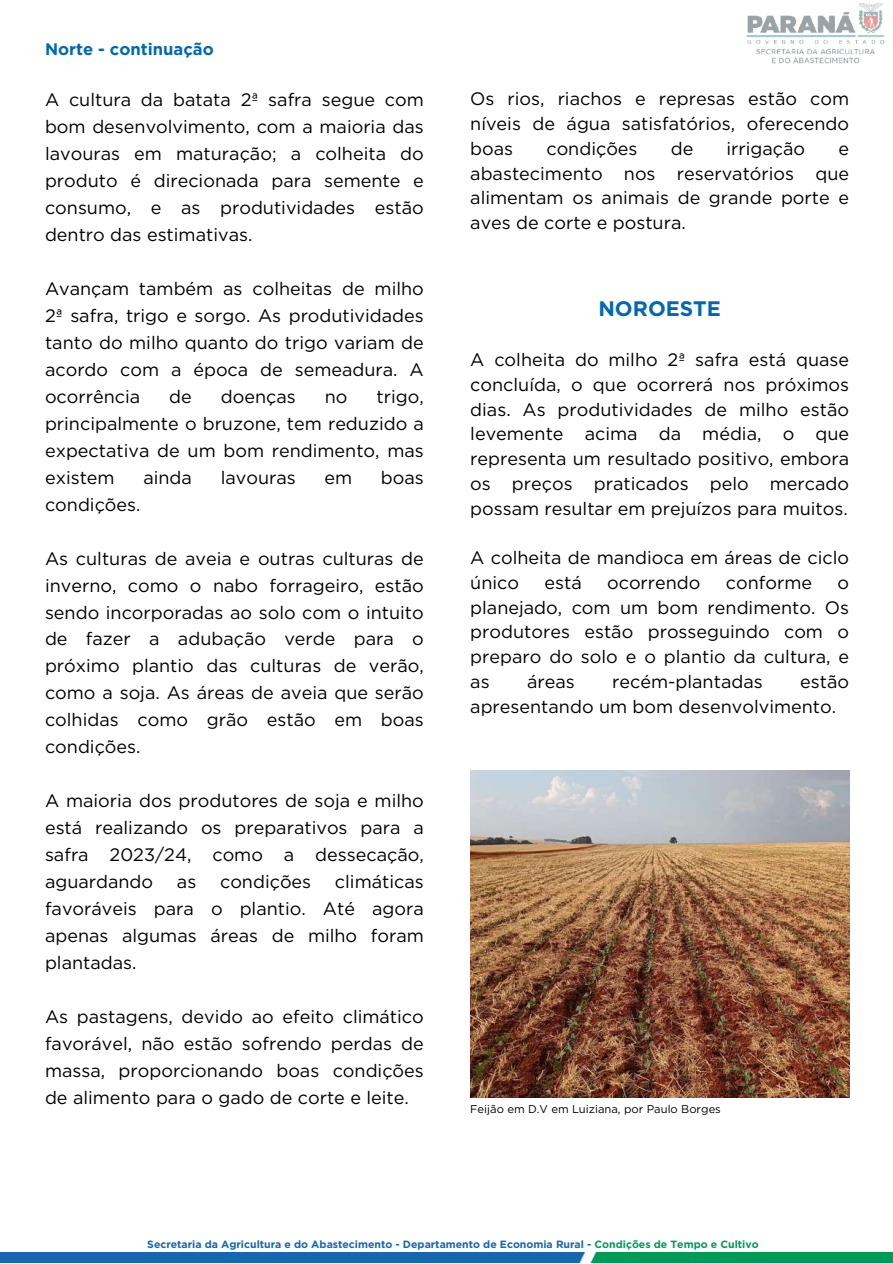
<style>
.page{position:relative;width:893px;height:1264px;background:#fff}
.page>*{position:absolute;margin:0;border:0;box-sizing:border-box;transform-origin:0 0}
.t1{font:700 21px "Gotham";color:#0168b2}
.t2{font:18px/27px "Gotham";color:#000;text-align:justify}
.t3{font:700 16.65px "Gotham";color:#0168b2}
.t4{font:11.25px "Gotham";color:#000}
.t5{font:700 10.5px "Gotham";color:#1567b2}
.s1{color:#009b54}
</style>
<div class="page">
<img style="left:0;top:1252px;width:892px;height:10px">
<img style="left:746px;top:3px;width:139px;height:61px">
<img style="left:470px;top:770px;width:379px;height:327px">
<p class="t3" style="left:45px;top:39px;width:170px">Norte - continuação</p>
<p class="t2" style="left:45px;top:86px;width:380px">A cultura da batata 2ª safra segue com bom desenvolvimento, com a maioria das lavouras em maturação; a colheita do produto é direcionada para semente e consumo, e as produtividades estão dentro das estimativas.</p>
<p class="t2" style="left:45px;top:274px;width:380px">Avançam também as colheitas de milho 2ª safra, trigo e sorgo. As produtividades tanto do milho quanto do trigo variam de acordo com a época de semeadura. A ocorrência</p>
<p class="t2" style="left:169px;top:382px;width:24px">de</p>
<p class="t2" style="left:221px;top:382px;width:76px">doenças</p>
<p class="t2" style="left:325px;top:382px;width:24px">no</p>
<p class="t2" style="left:45px;top:382px;width:380px;text-indent:331px">trigo, principalmente o bruzone, tem reduzido a expectativa de um bom rendimento, mas existem</p>
<p class="t2" style="left:143px;top:463px;width:50px">ainda</p>
<p class="t2" style="left:221px;top:463px;width:77px">lavouras</p>
<p class="t2" style="left:324px;top:463px;width:29px">em</p>
<p class="t2" style="left:381px;top:463px;width:44px">boas</p>
<p class="t2" style="left:45px;top:490px;width:97px">condições.</p>
<p class="t2" style="left:45px;top:544px;width:380px">As culturas de aveia e outras culturas de inverno, como o nabo forrageiro, estão sendo incorporadas ao solo com o intuito de fazer a adubação verde para o próximo plantio das culturas de verão, como a soja. As áreas de aveia que serão colhidas como grão estão em boas condições.</p>
<p class="t2" style="left:45px;top:787px;width:380px">A maioria dos produtores de soja e milho está realizando os preparativos para a safra 2023/24, como a dessecação, aguardando</p>
<p class="t2" style="left:45px;top:868px;width:380px;text-indent:290px">climáticas favoráveis para o plantio. Até agora apenas algumas áreas de milho foram plantadas.</p>
<p class="t2" style="left:45px;top:1003px;width:380px">As pastagens, devido ao efeito climático favorável, não estão sofrendo perdas de massa, proporcionando boas condições de alimento para o gado de corte e leite.</p>
<p class="t2" style="left:177px;top:868px;width:21px">as</p>
<p class="t2" style="left:220px;top:868px;width:93px">condições</p>
<p class="t2" style="left:470px;top:87px;width:380px;line-height:24.8px">Os rios, riachos e represas estão com níveis de água satisfatórios, oferecendo boas</p>
<p class="t2" style="left:546px;top:135px;width:93px">condições</p>
<p class="t2" style="left:670px;top:135px;width:24px">de</p>
<p class="t2" style="left:726px;top:135px;width:80px">irrigação</p>
<p class="t2" style="left:470px;top:136px;width:380px;line-height:24.8px;text-indent:368px">e abastecimento nos reservatórios que alimentam os animais de grande porte e aves de corte e postura.</p>
<p class="t1" style="left:598px;top:296px;width:124px">NOROESTE</p>
<p class="t2" style="left:470px;top:347px;width:380px;line-height:24.8px">A colheita do milho 2ª safra está quase concluída, o que ocorrerá nos próximos dias. As produtividades de milho estão levemente acima da média, o que representa um resultado positivo, embora os preços praticados pelo mercado possam resultar em prejuízos para muitos.</p>
<p class="t2" style="left:470px;top:545px;width:380px;line-height:24.8px">A colheita de mandioca em áreas de ciclo único</p>
<p class="t2" style="left:544px;top:569px;width:39px">está</p>
<p class="t2" style="left:607px;top:569px;width:95px">ocorrendo</p>
<p class="t2" style="left:725px;top:569px;width:88px">conforme</p>
<p class="t2" style="left:470px;top:570px;width:380px;line-height:24.8px;text-indent:367px">o planejado, com um bom rendimento. Os produtores estão prosseguindo com o preparo do solo e o plantio da cultura, e as</p>
<p class="t2" style="left:527px;top:668px;width:49px">áreas</p>
<p class="t2" style="left:612px;top:668px;width:152px">recém-plantadas</p>
<p class="t2" style="left:470px;top:669px;width:380px;line-height:24.8px;text-indent:330px">estão apresentando um bom desenvolvimento.</p>
<p class="t4" style="left:470px;top:1102px;width:252px">Feijão em D.V em Luiziana, por Paulo Borges</p>
<p class="t5" style="left:147px;top:1237px;width:613px">Secretaria da Agricultura e do Abastecimento - Departamento de Economia Rural - <span class="s1">Condições de Tempo e Cultivo</span></p>
</div>
